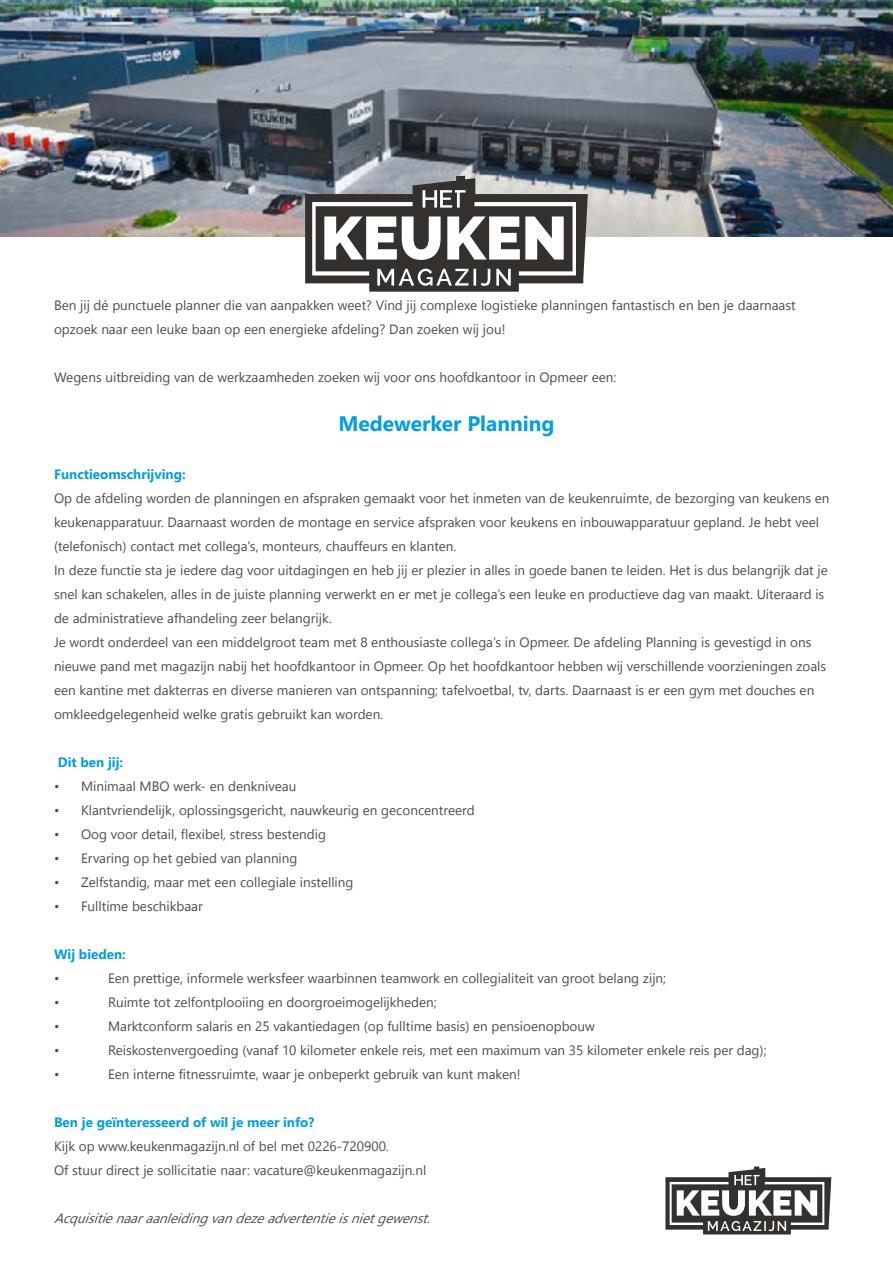
<style>
.page{position:relative;width:893px;height:1263px;background:#fff}
.page>*{position:absolute;margin:0;border:0;box-sizing:border-box;transform-origin:0 0}
.t1{font:700 21px "Nirmala UI";color:#009fe3}
.t2{font:13.5px/24px "Nirmala UI";color:#4d4d4c}
.t3{font:700 13.5px "Nirmala UI";color:#009fe3}
.t4{font:italic 13.5px "Nirmala UI";color:#4d4d4c}
</style>
<div class="page">
<img style="left:0;top:0;width:893px;height:236px">
<svg style="left:665px;top:1166px;width:166px;height:68px"></svg>
<svg style="left:305px;top:176px;width:283px;height:116px"></svg>
<p class="t2" style="left:54px;top:292px;width:743px">Ben jij dé punctuele planner die van aanpakken weet? Vind jij complexe logistieke planningen fantastisch en ben je daarnaast opzoek naar een leuke baan op een energieke afdeling? Dan zoeken wij jou!</p>
<p class="t2" style="left:54px;top:364px;width:564px">Wegens uitbreiding van de werkzaamheden zoeken wij voor ons hoofdkantoor in Opmeer een:</p>
<h1 class="t1" style="left:338px;top:406px;width:218px">Medewerker Planning</h1>
<p class="t3" style="left:54px;top:463px;width:133px">Functieomschrijving:</p>
<p class="t2" style="left:54px;top:485px;width:777px">Op de afdeling worden de planningen en afspraken gemaakt voor het inmeten van de keukenruimte, de bezorging van keukens en keukenapparatuur. Daarnaast worden de montage en service afspraken voor keukens en inbouwapparatuur gepland. Je hebt veel (telefonisch) contact met collega’s, monteurs, chauffeurs en klanten.<br>In deze functie sta je iedere dag voor uitdagingen en heb jij er plezier in alles in goede banen te leiden. Het is dus belangrijk dat je snel kan schakelen, alles in de juiste planning verwerkt en er met je collega’s een leuke en productieve dag van maakt. Uiteraard is de administratieve afhandeling zeer belangrijk.<br>Je wordt onderdeel van een middelgroot team met 8 enthousiaste collega’s in Opmeer. De afdeling Planning is gevestigd in ons nieuwe pand met magazijn nabij het hoofdkantoor in Opmeer. Op het hoofdkantoor hebben wij verschillende voorzieningen zoals een kantine met dakterras en diverse manieren van ontspanning; tafelvoetbal, tv, darts. Daarnaast is er een gym met douches en omkleedgelegenheid welke gratis gebruikt kan worden.</p>
<p class="t3" style="left:58px;top:751px;width:67px">Dit ben jij:</p>
<p class="t2" style="left:54px;top:773px;width:244px">• Minimaal MBO werk- en denkniveau</p>
<p class="t2" style="left:54px;top:797px;width:422px">• Klantvriendelijk, oplossingsgericht, nauwkeurig en geconcentreerd</p>
<p class="t2" style="left:54px;top:821px;width:273px">• Oog voor detail, flexibel, stress bestendig</p>
<p class="t2" style="left:54px;top:845px;width:245px">• Ervaring op het gebied van planning</p>
<p class="t2" style="left:54px;top:869px;width:301px">• Zelfstandig, maar met een collegiale instelling</p>
<p class="t2" style="left:54px;top:893px;width:150px">• Fulltime beschikbaar</p>
<p class="t3" style="left:54px;top:943px;width:73px">Wij bieden:</p>
<p class="t2" style="left:54px;top:965px;width:7px">•</p>
<p class="t2" style="left:108px;top:965px;width:560px">Een prettige, informele werksfeer waarbinnen teamwork en collegialiteit van groot belang zijn;</p>
<p class="t2" style="left:54px;top:989px;width:7px">•</p>
<p class="t2" style="left:108px;top:989px;width:330px">Ruimte tot zelfontplooiing en doorgroeimogelijkheden;</p>
<p class="t2" style="left:54px;top:1013px;width:7px">•</p>
<p class="t2" style="left:108px;top:1013px;width:488px">Marktconform salaris en 25 vakantiedagen (op fulltime basis) en pensioenopbouw</p>
<p class="t2" style="left:54px;top:1037px;width:7px">•</p>
<p class="t2" style="left:108px;top:1037px;width:660px">Reiskostenvergoeding (vanaf 10 kilometer enkele reis, met een maximum van 35 kilometer enkele reis per dag);</p>
<p class="t2" style="left:54px;top:1061px;width:7px">•</p>
<p class="t2" style="left:108px;top:1061px;width:414px">Een interne fitnessruimte, waar je onbeperkt gebruik van kunt maken!</p>
<p class="t3" style="left:54px;top:1111px;width:262px">Ben je geïnteresseerd of wil je meer info?</p>
<p class="t2" style="left:54px;top:1133px;width:374px">Kijk op www.keukenmagazijn.nl of bel met 0226-720900.<br>Of stuur direct je sollicitatie naar: vacature@keukenmagazijn.nl</p>
<p class="t4" style="left:54px;top:1207px;width:385px">Acquisitienaaraanleidingvandezeadvertentieisnietgewenst.</p>
</div>
